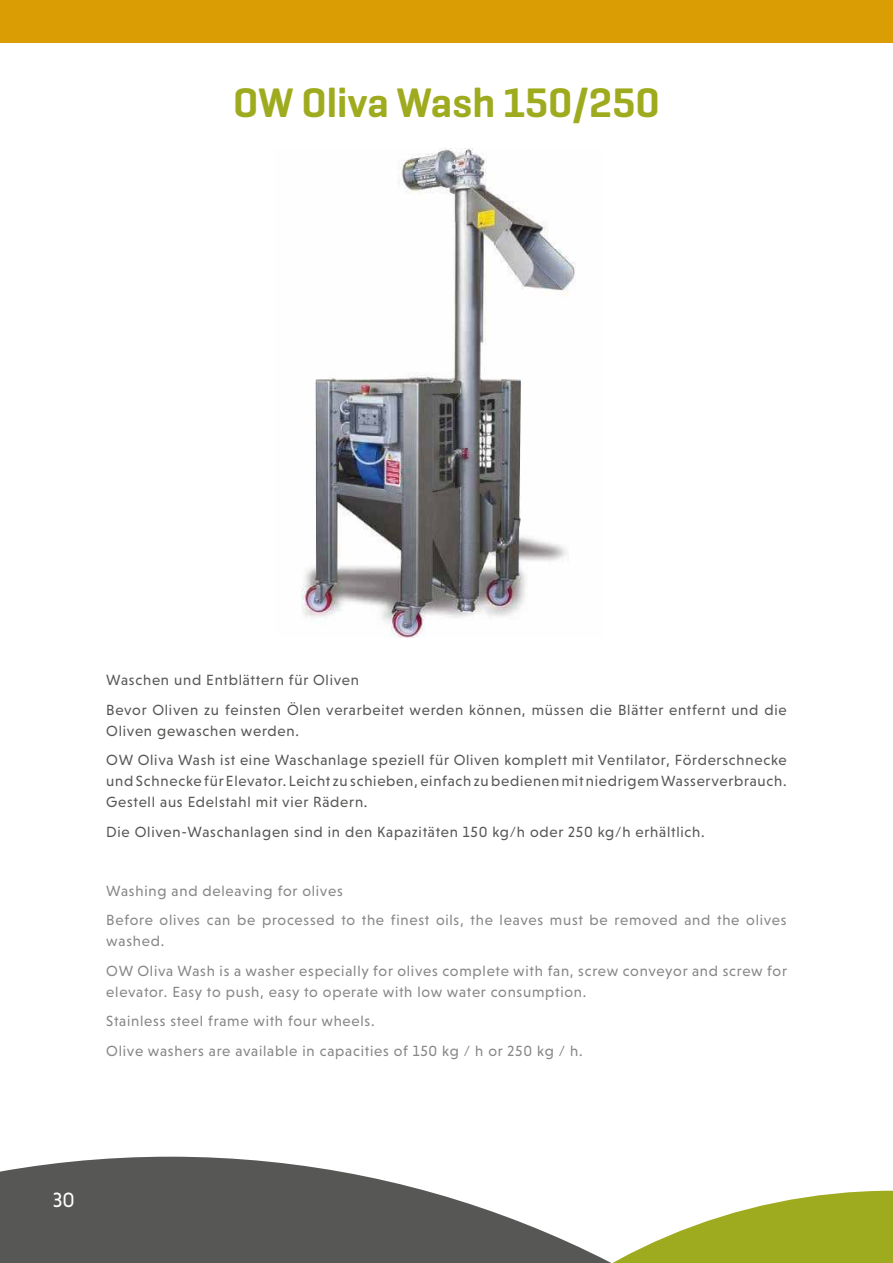
<style>
.page{position:relative;width:893px;height:1263px;background:#fff}
.page>*{position:absolute;margin:0;border:0;box-sizing:border-box;transform-origin:0 0}
.t1{font:600 42px "Geogrotesque";color:#9fab1f}
.t2{font:21px "Niveau Grotesk";color:#fff}
.t3{font:15px/29.5px "Niveau Grotesk";letter-spacing:.05em;color:#575756}
.t4{font:15px/29.5px "Niveau Grotesk";letter-spacing:.05em;color:#878787}
</style>
<div class="page">
<div style="left:0;top:0;width:893px;height:43px;background:#db9d04"></div>
<img style="left:301px;top:149px;width:275px;height:489px">
<div style="left:0;top:1157px;width:313px;height:106px;background:#575756"></div>
<svg style="left:313px;top:1167px;width:580px;height:96px"></svg>
<h1 class="t1" style="left:233px;top:76px;width:428px">OW Oliva Wash 150/250</h1>
<p class="t3" style="left:106px;top:665px;width:682px">Waschen und Entblättern für Oliven<br>Bevor Oliven zu feinsten Ölen verarbeitet werden können, müssen die Blätter entfernt und die</p>
<p class="t3" style="left:106px;top:716px;width:682px">Oliven gewaschen werden.<br>OW Oliva Wash ist eine Waschanlage speziell für Oliven komplett mit Ventilator, Förderschnecke</p>
<p class="t3" style="left:106px;top:771px;width:682px;line-height:21px">und Schnecke für Elevator. Leicht zu schieben, einfach zu bedienen mit niedrigem Wasserverbrauch.<br>Gestell aus Edelstahl mit vier Rädern.</p>
<p class="t3" style="left:106px;top:817px;width:600px">Die Oliven-Waschanlagen sind in den Kapazitäten 150 kg/h oder 250 kg/h erhältlich.</p>
<p class="t4" style="left:106px;top:876px;width:682px">Washing and deleaving for olives<br>Before olives can be processed to the finest oils, the leaves must be removed and the olives</p>
<p class="t4" style="left:106px;top:926px;width:682px">washed.<br>OW Oliva Wash is a washer especially for olives complete with fan, screw conveyor and screw for</p>
<p class="t4" style="left:106px;top:977px;width:481px">elevator. Easy to push, easy to operate with low water consumption.<br>Stainless steel frame with four wheels.<br>Olive washers are available in capacities of 150 kg / h or 250 kg / h.</p>
<h2 class="t2" style="left:53px;top:1188px;width:24px">30</h2>
</div>
